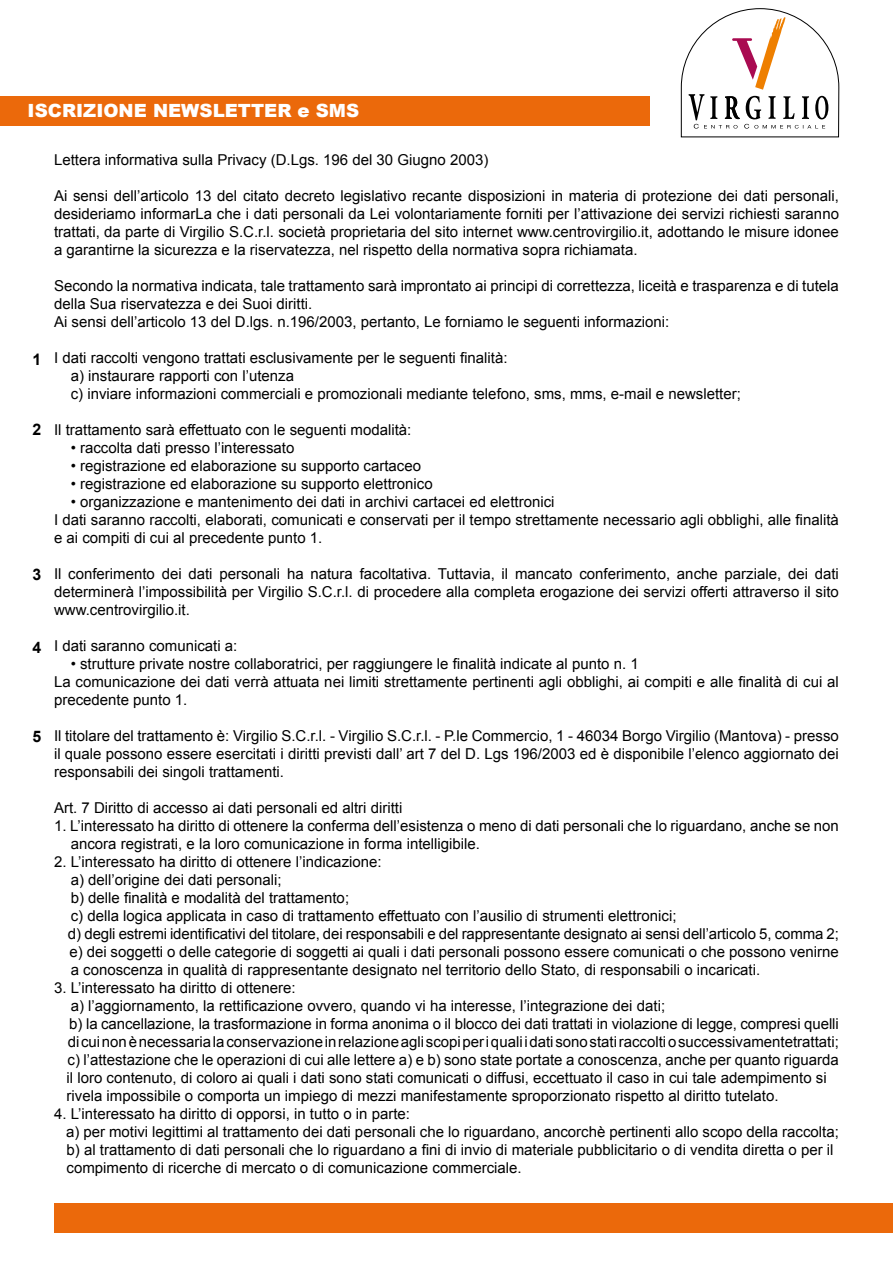
<style>
.page{position:relative;width:893px;height:1263px;background:#fff}
.page>*{position:absolute;margin:0;border:0;box-sizing:border-box;transform-origin:0 0}
.t1{font:900 18.15px "Arial";color:#fff}
.t2{font:700 15.9px "Arial";color:#000}
.t3{font:15px/18px "Arial";color:#000}
</style>
<div class="page">
<div style="left:54px;top:1203px;width:839px;height:30px;background:#eb690b"></div>
<div style="left:0;top:96px;width:649px;height:29px;background:#eb690b"></div>
<svg style="left:681px;top:8px;width:158px;height:129px"></svg>
<p class="t1" style="left:28px;top:98px;width:333px">ISCRIZIONE NEWSLETTER e SMS</p>
<p class="t2" style="left:33px;top:348px;width:10px">1</p>
<p class="t2" style="left:33px;top:419px;width:10px">2</p>
<p class="t2" style="left:33px;top:564px;width:10px">3</p>
<p class="t2" style="left:33px;top:637px;width:10px">4</p>
<p class="t2" style="left:33px;top:726px;width:10px">5</p>
<p class="t3" style="left:54px;top:151px;width:436px">Lettera informativa sulla Privacy (D.Lgs. 196 del 30 Giugno 2003)</p>
<p class="t3" style="left:54px;top:187px;width:786px;text-align:justify">Ai sensi dell’articolo 13 del citato decreto legislativo recante disposizioni in materia di protezione dei dati personali, desideriamo informarLa che i dati personali da Lei volontariamente forniti per l’attivazione dei servizi richiesti saranno trattati, da parte di Virgilio S.C.r.l. società proprietaria del sito internet www.centrovirgilio.it, adottando le misure idonee a garantirne la sicurezza e la riservatezza, nel rispetto della normativa sopra richiamata.</p>
<p class="t3" style="left:54px;top:277px;width:786px">Secondo la normativa indicata, tale trattamento sarà improntato ai principi di correttezza, liceità e trasparenza e di tutela della Sua riservatezza e dei Suoi diritti.<br>Ai sensi dell’articolo 13 del D.lgs. n.196/2003, pertanto, Le forniamo le seguenti informazioni:</p>
<p class="t3" style="left:71px;top:349px;width:672px;text-indent:-17px">I dati raccolti vengono trattati esclusivamente per le seguenti finalità:<br>a) instaurare rapporti con l’utenza<br>c) inviare informazioni commerciali e promozionali mediante telefono, sms, mms, e-mail e newsletter;</p>
<p class="t3" style="left:54px;top:421px;width:359px">Il trattamento sarà effettuato con le seguenti modalità:</p>
<p class="t3" style="left:71px;top:439px;width:225px">• raccolta dati presso l’interessato</p>
<p class="t3" style="left:71px;top:457px;width:352px">• registrazione ed elaborazione su supporto cartaceo</p>
<p class="t3" style="left:71px;top:475px;width:364px">• registrazione ed elaborazione su supporto elettronico</p>
<p class="t3" style="left:54px;top:493px;width:786px;text-indent:17px">• organizzazione e mantenimento dei dati in archivi cartacei ed elettronici<br>I dati saranno raccolti, elaborati, comunicati e conservati per il tempo strettamente necessario agli obblighi, alle finalità e ai compiti di cui al precedente punto 1.</p>
<p class="t3" style="left:54px;top:565px;width:786px;text-align:justify">Il conferimento dei dati personali ha natura facoltativa. Tuttavia, il mancato conferimento, anche parziale, dei dati determinerà l’impossibilità per Virgilio S.C.r.l. di procedere alla completa erogazione dei servizi offerti attraverso il sito www.centrovirgilio.it.</p>
<p class="t3" style="left:54px;top:637px;width:185px">I dati saranno comunicati a:</p>
<p class="t3" style="left:54px;top:655px;width:786px;text-indent:17px">• strutture private nostre collaboratrici, per raggiungere le finalità indicate al punto n. 1<br>La comunicazione dei dati verrà attuata nei limiti strettamente pertinenti agli obblighi, ai compiti e alle finalità di cui al precedente punto 1.</p>
<p class="t3" style="left:54px;top:727px;width:786px;text-align:justify">Il titolare del trattamento è: Virgilio S.C.r.l. - Virgilio S.C.r.l. - P.le Commercio, 1 - 46034 Borgo Virgilio (Mantova) - presso il quale possono essere esercitati i diritti previsti dall’ art 7 del D. Lgs 196/2003 ed è disponibile l’elenco aggiornato dei responsabili dei singoli trattamenti.</p>
<p class="t3" style="left:54px;top:799px;width:350px">Art. 7 Diritto di accesso ai dati personali ed altri diritti</p>
<p class="t3" style="left:71px;top:817px;width:770px;text-indent:-17px">1. L’interessato ha diritto di ottenere la conferma dell’esistenza o meno di dati personali che lo riguardano, anche se non ancora registrati, e la loro comunicazione in forma intelligibile.</p>
<p class="t3" style="left:68px;top:853px;width:773px;text-indent:-14px">2. L’interessato ha diritto di ottenere l’indicazione:<br>a) dell’origine dei dati personali;<br>b) delle finalità e modalità del trattamento;<br>c) della logica applicata in caso di trattamento effettuato con l’ausilio di strumenti elettronici;<br>d) degli estremi identificativi del titolare, dei responsabili e del rappresentante designato ai sensi dell’articolo 5, comma 2; e) dei soggetti o delle categorie di soggetti ai quali i dati personali possono essere comunicati o che possono venirne a conoscenza in qualità di rappresentante designato nel territorio dello Stato, di responsabili o incaricati.</p>
<p class="t3" style="left:67px;top:979px;width:774px;text-indent:-13px">3. L’interessato ha diritto di ottenere:<br>a) l’aggiornamento, la rettificazione ovvero, quando vi ha interesse, l’integrazione dei dati;<br>b) la cancellazione, la trasformazione in forma anonima o il blocco dei dati trattati in violazione di legge, compresi quelli di cui non è necessaria la conservazione in relazione agli scopi per i quali i dati sono stati raccolti o successivamentetrattati; c) l’attestazione che le operazioni di cui alle lettere a) e b) sono state portate a conoscenza, anche per quanto riguarda il loro contenuto, di coloro ai quali i dati sono stati comunicati o diffusi, eccettuato il caso in cui tale adempimento si rivela impossibile o comporta un impiego di mezzi manifestamente sproporzionato rispetto al diritto tutelato.</p>
<p class="t3" style="left:66px;top:1105px;width:774px;text-indent:-12px">4. L’interessato ha diritto di opporsi, in tutto o in parte:<br>a) per motivi legittimi al trattamento dei dati personali che lo riguardano, ancorchè pertinenti allo scopo della raccolta; b) al trattamento di dati personali che lo riguardano a fini di invio di materiale pubblicitario o di vendita diretta o per il compimento di ricerche di mercato o di comunicazione commerciale.</p>
</div>
